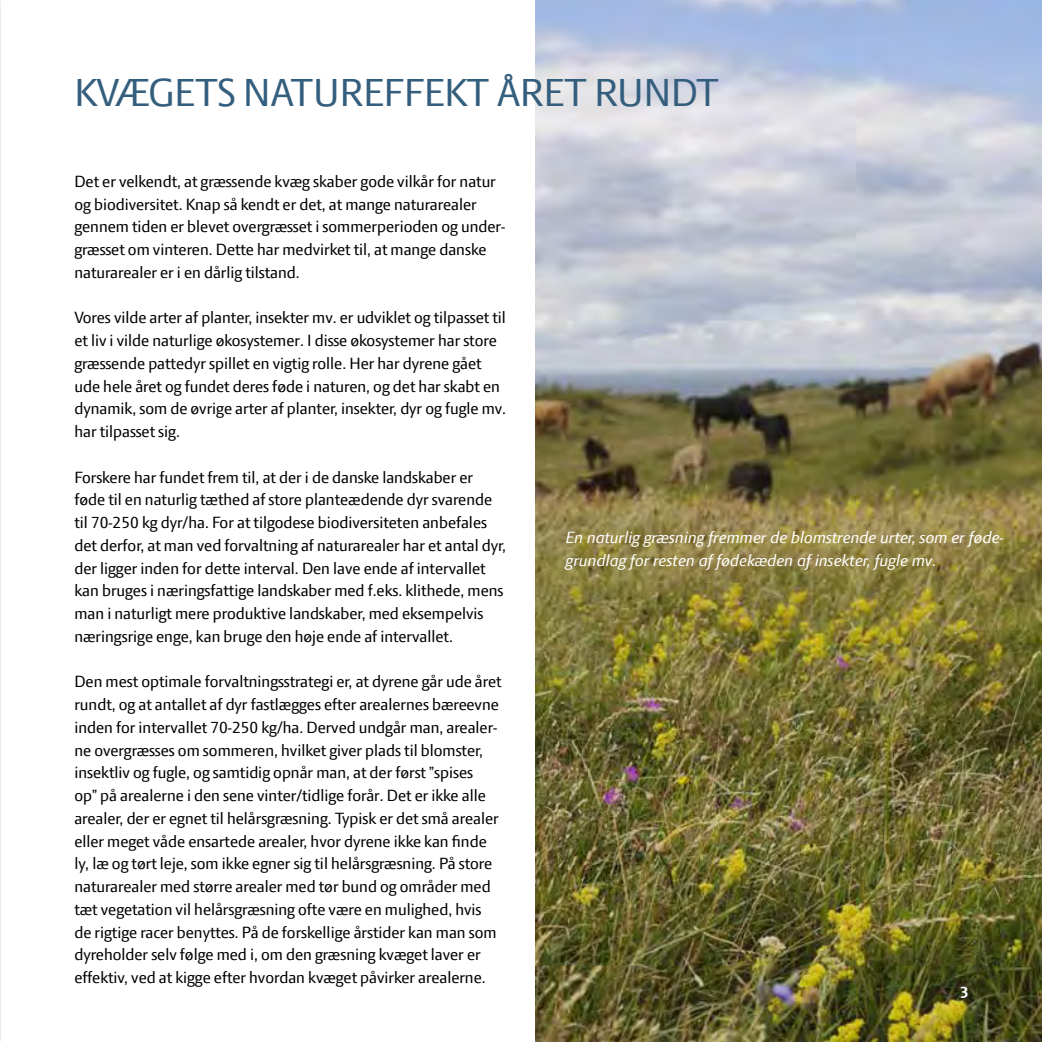
<style>
.page{position:relative;width:1042px;height:1042px;background:#fff}
.page>*{position:absolute;margin:0;border:0;box-sizing:border-box;transform-origin:0 0}
.t1{font:42px "LF Press Sans";color:#345e7d}
.t2{font:17.5px/22.8px "LF Press Sans";color:#000}
.t3{font:italic 17.5px/22.8px "LF Press Sans";color:#fff}
.t4{font:700 17.5px "LF Press Sans";color:#fff}
</style>
<div class="page">
<img style="left:536px;top:0;width:506px;height:1042px">
<h1 class="t1" style="left:74px;top:68px;width:646px">KVÆGETS NATUREFFEKT ÅRET RUNDT</h1>
<p class="t2" style="left:74px;top:169px;width:432px">Det er velkendt, at græssende kvæg skaber gode vilkår for natur og biodiversitet. Knap så kendt er det, at mange naturarealer gennem tiden er blevet overgræsset i sommerperioden og under&shy;græsset om vinteren. Dette har medvirket til, at mange danske naturarealer er i en dårlig tilstand.</p>
<p class="t2" style="left:74px;top:306px;width:433px">Vores vilde arter af planter, insekter mv. er udviklet og tilpasset til et liv i vilde naturlige økosystemer. I disse økosystemer har store græssende pattedyr spillet en vigtig rolle. Her har dyrene gået ude hele året og fundet deres føde i naturen, og det har skabt en dynamik, som de øvrige arter af planter, insekter, dyr og fugle mv. har tilpasset sig.</p>
<p class="t2" style="left:74px;top:465px;width:433px">Forskere har fundet frem til, at der i de danske landskaber er føde til en naturlig tæthed af store planteædende dyr svarende til 70-250 kg dyr/ha. For at tilgodese biodiversiteten anbefales det derfor, at man ved forvaltning af naturarealer har et antal dyr, der ligger inden for dette interval. Den lave ende af intervallet kan bruges i næringsfattige landskaber med f.eks. klithede, mens man i naturligt mere produktive landskaber, med eksempelvis næringsrige enge, kan bruge den høje ende af intervallet.</p>
<p class="t2" style="left:74px;top:670px;width:429px">Den mest optimale forvaltningsstrategi er, at dyrene går ude året rundt, og at antallet af dyr fastlægges efter arealernes bæreevne inden for intervallet 70-250 kg/ha. Derved undgår man, arealer&shy;ne overgræsses om sommeren, hvilket giver plads til blomster, insektliv og fugle, og samtidig opnår man, at der først ”spises<br>op” på arealerne i den sene vinter/tidlige forår. Det er ikke alle arealer, der er egnet til helårsgræsning. Typisk er det små arealer eller meget våde ensartede arealer, hvor dyrene ikke kan finde ly, læ og tørt leje, som ikke egner sig til helårsgræsning. På store naturarealer med større arealer med tør bund og områder med tæt vegetation vil helårsgræsning ofte være en mulighed, hvis de rigtige racer benyttes. På de forskellige årstider kan man som dyreholder selv følge med i, om den græsning kvæget laver er effektiv, ved at kigge efter hvordan kvæget påvirker arealerne.</p>
<p class="t3" style="left:566px;top:525px;width:439px">En naturlig græsning fremmer de blomstrende urter, som er føde&shy;grundlag for resten af fødekæden af insekter, fugle mv.</p>
<p class="t4" style="left:960px;top:982px;width:10px">3</p>
</div>
